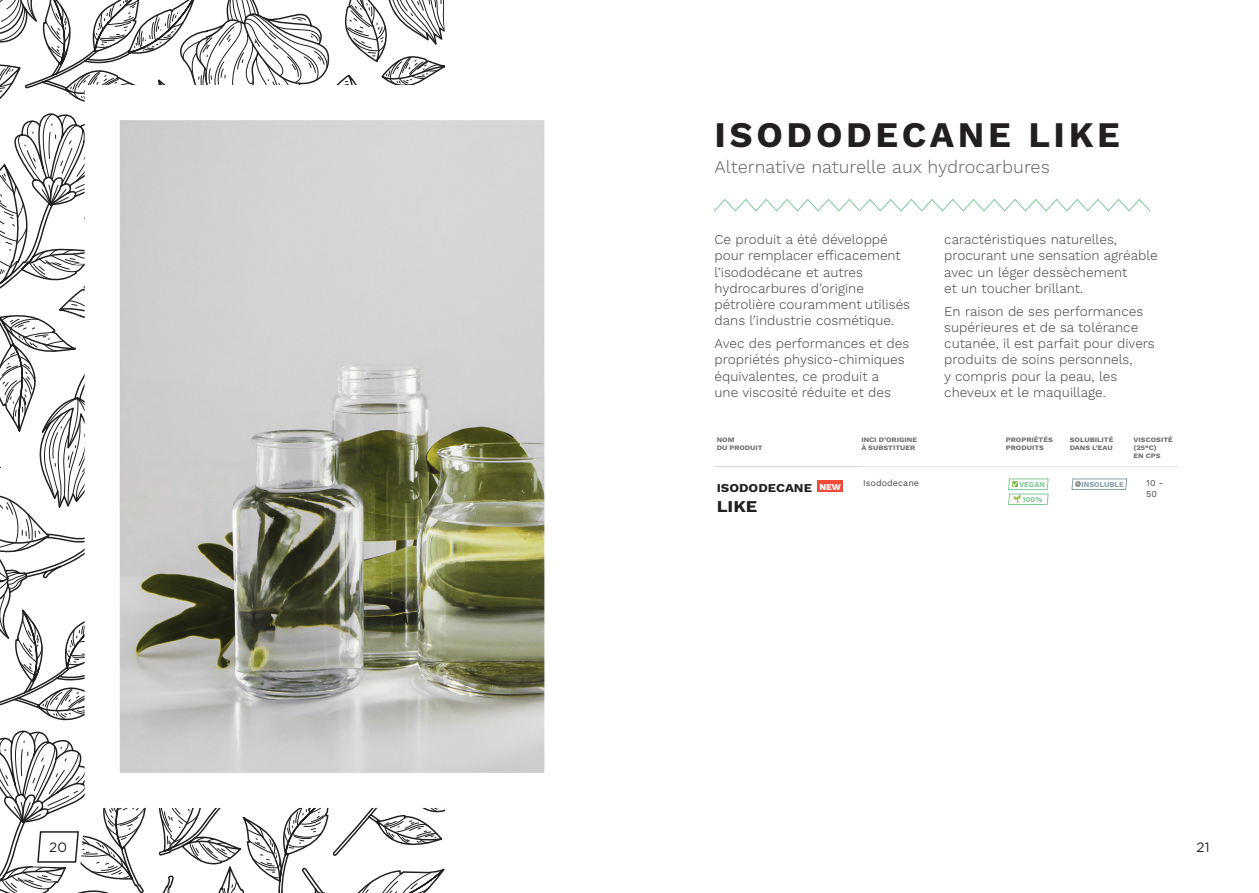
<style>
.page{position:relative;width:1259px;height:893px;background:#fff}
.page>*{position:absolute;margin:0;border:0;box-sizing:border-box;transform-origin:0 0}
.t1{font:700 36px "Work Sans";letter-spacing:.1em;color:#231f20}
.t2{font:300 18px "Work Sans";color:#6c6d70}
.t3{font:700 16.5px "Work Sans";color:#231f20;scale:1.1 1}
.t4{font:300 13.5px/16.2px "Work Sans";color:#4b4c4d}
.t5{font:13.5px "Gotham Rounded";color:#231f20}
.t6{font:700 12px "Work Sans";color:#231f20;scale:1.1 1}
.t7{font:9px/10.8px "Work Sans";color:#484a50}
.t8{font:800 9px "Work Sans";color:#fff}
.t9{font:700 7.5px/15px "Work Sans";color:#80c99a;text-align:center}
.t10{font:700 7.5px "Work Sans";color:#869fa9}
.t11{font:700 6.75px/8.1px "Work Sans";color:#6c6d70;scale:1.1 1}
</style>
<div class="page">
<svg style="left:0;top:0;width:444px;height:893px"></svg>
<svg style="left:67px;top:67px;width:478px;height:758px"></svg>
<svg style="left:714px;top:199px;width:435px;height:13px"></svg>
<hr style="left:714px;top:466px;width:145px;height:1px;background:#d1d2d4">
<hr style="left:859px;top:466px;width:144px;height:1px;background:#e5e2e3">
<hr style="left:1003px;top:466px;width:64px;height:1px;background:#e5e2e3">
<hr style="left:1067px;top:466px;width:64px;height:1px;background:#e5e2e3">
<hr style="left:1131px;top:466px;width:47px;height:1px;background:#e5e2e3">
<svg style="left:1008px;top:478px;width:41px;height:27px"></svg>
<svg style="left:1071px;top:478px;width:56px;height:12px"></svg>
<div style="left:817px;top:480px;width:26px;height:12px;background:#ef4b3a"></div>
<h1 class="t1" style="left:714px;top:114px;width:407px">ISODODECANE LIKE</h1>
<h2 class="t2" style="left:714px;top:157px;width:337px">Alternative naturelle aux hydrocarbures</h2>
<p class="t4" style="left:714px;top:232px;width:197px">Ce produit a été développé pour remplacer efficacement l’isododécane et autres hydrocarbures d’origine pétrolière couramment utilisés dans l’industrie cosmétique.</p>
<p class="t4" style="left:714px;top:336px;width:196px">Avec des performances et des propriétés physico-chimiques équivalentes, ce produit a<br>une viscosité réduite et des</p>
<p class="t4" style="left:944px;top:232px;width:215px">caractéristiques naturelles, procurant une sensation agréable avec un léger dessèchement<br>et un toucher brillant.</p>
<p class="t4" style="left:944px;top:304px;width:212px">En raison de ses performances supérieures et de sa tolérance cutanée, il est parfait pour divers produits de soins personnels,<br>y compris pour la peau, les cheveux et le maquillage.</p>
<p class="t11" style="left:716px;top:436px;width:43px">NOM<br>DU PRODUIT</p>
<p class="t11" style="left:861px;top:436px;width:52px">INCI D’ORIGINE<br>À SUBSTITUER</p>
<p class="t11" style="left:1006px;top:436px;width:44px">PROPRIÉTÉS<br>PRODUITS</p>
<p class="t11" style="left:1069px;top:436px;width:41px">SOLUBILITÉ<br>DANS L’EAU</p>
<p class="t11" style="left:1133px;top:436px;width:37px">VISCOSITÉ (25°C)<br>EN CPS</p>
<p class="t6" style="left:716px;top:481px;width:88px">ISODODECANE</p>
<p class="t3" style="left:716px;top:496px;width:38px">LIKE</p>
<p class="t7" style="left:863px;top:478px;width:57px">Isododecane</p>
<p class="t7" style="left:1146px;top:478px;width:18px">10 -<br>50</p>
<p class="t8" style="left:819px;top:481px;width:23px">NEW</p>
<p class="t10" style="left:1081px;top:480px;width:44px">INSOLUBLE</p>
<p class="t9" style="left:1019px;top:477px;width:27px">VEGAN<br>100%</p>
<p class="t5" style="left:49px;top:838px;width:19px">20</p>
<p class="t5" style="left:1196px;top:838px;width:14px">21</p>
</div>
